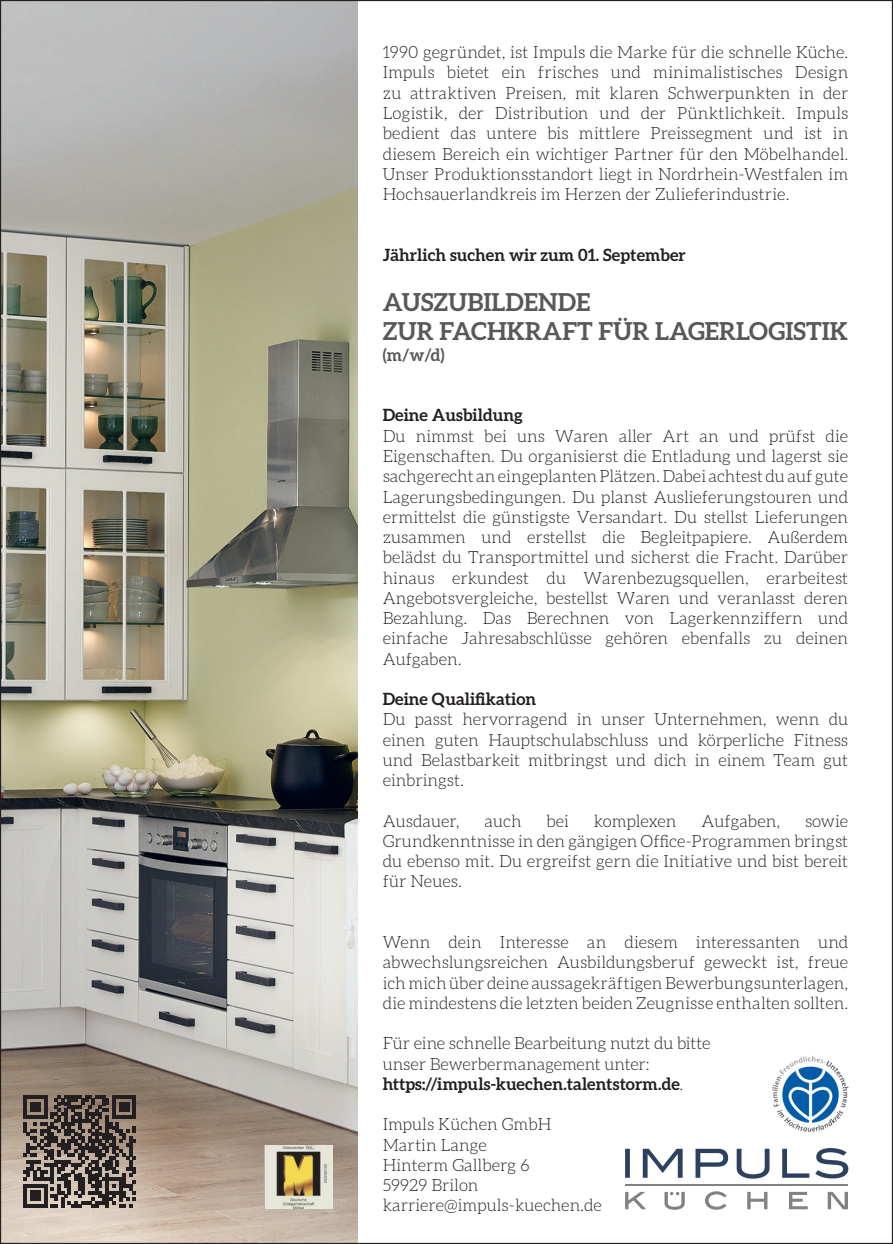
<style>
.page{position:relative;width:893px;height:1244px;background:#fff}
.page>*{position:absolute;margin:0;border:0;box-sizing:border-box;transform-origin:0 0}
.t1{font:700 24.75px/29.7px "Aleo";color:#57585a}
.t2{font:300 16.88px/20.2px "Aleo";color:#231f20;text-align:justify}
.t3{font:700 16.88px "Aleo";color:#231f20}
.t4{font:700 16.88px "Aleo";color:#57585a}
.s1{font-weight:300}
</style>
<div class="page">
<img style="left:2px;top:2px;width:355px;height:1240px">
<img style="left:265px;top:1145px;width:67px;height:64px">
<svg style="left:23px;top:1095px;width:113px;height:113px"></svg>
<svg style="left:625px;top:1148px;width:223px;height:30px"></svg>
<hr style="left:625px;top:1184px;width:223px;height:1px;background:#808285">
<svg style="left:625px;top:1191px;width:223px;height:18px"></svg>
<img style="left:772px;top:1056px;width:76px;height:75px">
<p class="t2" style="left:383px;top:42px;width:467px">1990 gegründet, ist Impuls die Marke für die schnelle Küche.<br>Impuls bietet ein frisches und minimalistisches Design zu attraktiven Preisen, mit klaren Schwerpunkten in der Logistik, der Distribution und der Pünktlichkeit. Impuls bedient das untere bis mittlere Preissegment und ist in diesem Bereich ein wichtiger Partner für den Möbelhandel.<br>Unser Produktionsstandort liegt in Nordrhein-Westfalen im Hochsauerlandkreis im Herzen der Zulieferindustrie.</p>
<p class="t3" style="left:383px;top:245px;width:305px">Jährlich suchen wir zum 01. September</p>
<p class="t1" style="left:383px;top:286px;width:467px">AUSZUBILDENDE<br>ZUR FACHKRAFT FÜR LAGERLOGISTIK</p>
<p class="t4" style="left:383px;top:345px;width:63px">(m/w/d)</p>
<p class="t3" style="left:383px;top:406px;width:142px">Deine Ausbildung</p>
<p class="t2" style="left:383px;top:426px;width:467px">Du nimmst bei uns Waren aller Art an und prüfst die Eigenschaften. Du organisierst die Entladung und lagerst sie sachgerecht an eingeplanten Plätzen. Dabei achtest du auf gute Lagerungsbedingungen. Du planst Auslieferungstouren und ermittelst die günstigste Versandart. Du stellst Lieferungen zusammen und erstellst die Begleitpapiere. Außerdem belädst du Transportmittel und sicherst die Fracht. Darüber hinaus erkundest du Warenbezugsquellen, erarbeitest Angebotsvergleiche, bestellst Waren und veranlasst deren Bezahlung. Das Berechnen von Lagerkennziffern und einfache Jahresabschlüsse gehören ebenfalls zu deinen Aufgaben.</p>
<p class="t3" style="left:383px;top:689px;width:155px">Deine Qualifikation</p>
<p class="t2" style="left:383px;top:709px;width:467px">Du passt hervorragend in unser Unternehmen, wenn du einen guten Hauptschulabschluss und körperliche Fitness und Belastbarkeit mitbringst und dich in einem Team gut einbringst.</p>
<p class="t2" style="left:383px;top:810px;width:79px">Ausdauer,</p>
<p class="t2" style="left:485px;top:810px;width:39px">auch</p>
<p class="t2" style="left:546px;top:810px;width:24px">bei</p>
<p class="t2" style="left:594px;top:810px;width:84px">komplexen</p>
<p class="t2" style="left:701px;top:810px;width:80px">Aufgaben,</p>
<p class="t2" style="left:383px;top:810px;width:467px;text-indent:422px">sowie Grundkenntnisse in den gängigen Office-Programmen bringst du ebenso mit. Du ergreifst gern die Initiative und bist bereit für Neues.</p>
<p class="t2" style="left:383px;top:932px;width:467px">Wenn dein Interesse an diesem interessanten und abwechslungsreichen Ausbildungsberuf geweckt ist, freue ich mich über deine aussagekräftigen Bewerbungsunterlagen, die mindestens die letzten beiden Zeugnisse enthalten sollten.</p>
<p class="t2" style="left:383px;top:1033px;width:329px">Für eine schnelle Bearbeitung nutzt du bitte</p>
<p class="t2" style="left:383px;top:1053px;width:268px">unser Bewerbermanagement unter:</p>
<p class="t3" style="left:383px;top:1074px;width:302px">https://impuls-kuechen.talentstorm.de<span class="s1">.</span></p>
<p class="t2" style="left:383px;top:1114px;width:170px">Impuls Küchen GmbH<br>Martin Lange</p>
<p class="t2" style="left:383px;top:1155px;width:148px">Hinterm Gallberg 6</p>
<p class="t2" style="left:383px;top:1175px;width:97px">59929 Brilon</p>
<p class="t2" style="left:383px;top:1195px;width:221px">karriere@impuls-kuechen.de</p>
</div>
